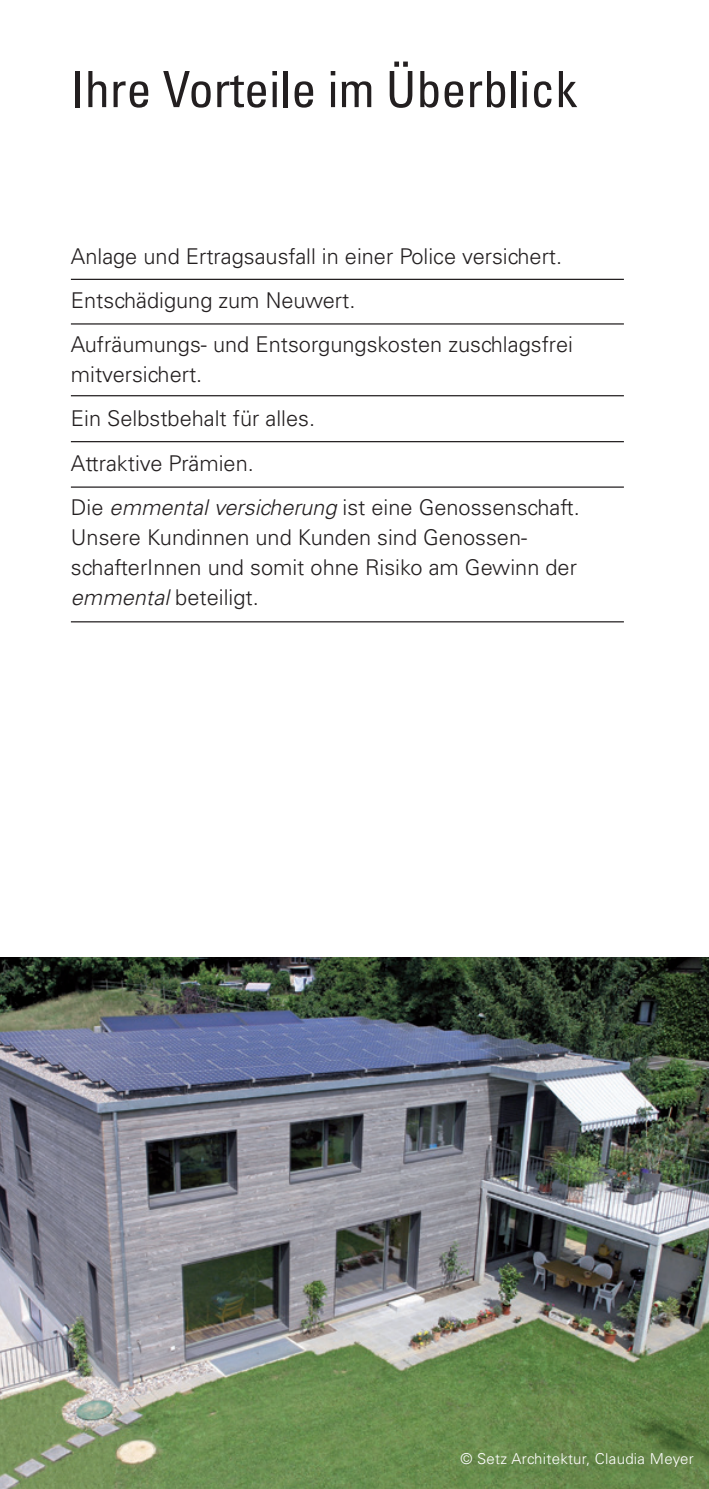
<style>
.page{position:relative;width:709px;height:1489px;background:#fff}
.page>*{position:absolute;margin:0;border:0;box-sizing:border-box;transform-origin:0 0}
.t1{font:condensed 50px "Univers LT Std";color:#231f20}
.t2{font:300 21.75px/44.2px "Univers LT Std";color:#231f20}
.t3{font:300 15px "Univers LT Std";letter-spacing:.02em;color:#fff}
.s1{font-style:italic}
</style>
<div class="page">
<img style="left:0;top:957px;width:709px;height:531px">
<hr style="left:71px;top:279px;width:553px;height:1px;background:#231f20">
<hr style="left:71px;top:323px;width:553px;height:1px;background:#231f20">
<hr style="left:71px;top:395px;width:553px;height:1px;background:#231f20">
<hr style="left:71px;top:441px;width:553px;height:1px;background:#231f20">
<hr style="left:71px;top:486px;width:553px;height:1px;background:#231f20">
<hr style="left:71px;top:621px;width:553px;height:1px;background:#231f20">
<h1 class="t1" style="left:71px;top:58px;width:508px">Ihre Vorteile im Überblick</h1>
<p class="t2" style="left:71px;top:234px;width:503px">Anlage und Ertragsausfall in einer Police versichert.<br>Entschädigung zum Neuwert.<br>Aufräumungs- und Entsorgungskosten zuschlagsfrei</p>
<p class="t2" style="left:71px;top:352px;width:510px">mitversichert.<br>Ein Selbstbehalt für alles.<br>Attraktive Prämien.<br>Die <span class="s1">emmental versicherung</span> ist eine Genossenschaft.</p>
<p class="t2" style="left:71px;top:522px;width:507px;line-height:30px">Unsere Kundinnen und Kunden sind Genossen&shy;schafterInnen und somit ohne Risiko am Gewinn der <span class="s1">emmental</span> beteiligt.</p>
<p class="t3" style="left:460px;top:1449px;width:235px">© Setz Architektur, Claudia Meyer</p>
</div>
